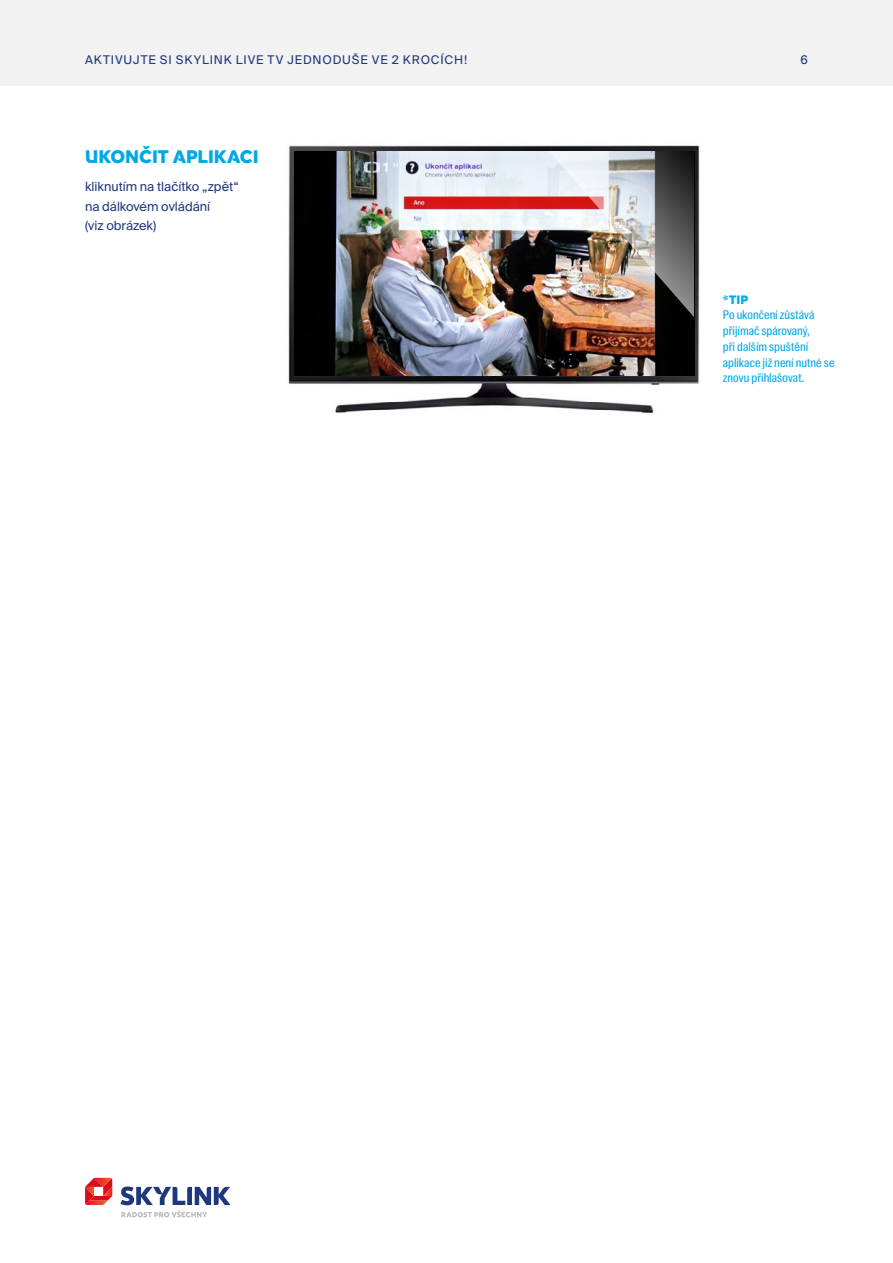
<style>
.page{position:relative;width:893px;height:1263px;background:#fff}
.page>*{position:absolute;margin:0;border:0;box-sizing:border-box;transform-origin:0 0}
.t1{font:18px "M7 Sans";letter-spacing:-.01em;color:#00a8e7}
.t2{font:12.75px/19.5px "Suisse Intl";color:#1f377d}
.t3{font:12px/15.8px "Suisse Intl Cond";letter-spacing:.005em;color:#00a8e7}
.t4{font:12px "Suisse Intl";letter-spacing:.07em;color:#1f377d}
.t5{font:12px "M7 Sans";color:#00a8e7}
</style>
<div class="page">
<div style="left:0;top:0;width:893px;height:85px;background:#f2f2f2"></div>
<svg style="left:85px;top:1178px;width:27px;height:27px"></svg>
<svg style="left:121px;top:1186px;width:109px;height:31px"></svg>
<img style="left:288px;top:145px;width:412px;height:269px">
<img style="left:294px;top:151px;width:400px;height:225px">
<img style="left:549px;top:151px;width:145px;height:166px">
<p class="t4" style="left:85px;top:53px;width:384px">AKTIVUJTE SI SKYLINK LIVE TV JEDNODUŠE VE 2 KROCÍCH!</p>
<p class="t4" style="left:800px;top:53px;width:9px">6</p>
<h1 class="t1" style="left:85px;top:144px;width:175px">UKONČIT APLIKACI</h1>
<p class="t2" style="left:85px;top:177px;width:155px">kliknutím na tlačítko „zpět“ na dálkovém ovládání<br>(viz obrázek)</p>
<p class="t5" style="left:723px;top:290px;width:27px">*TIP</p>
<p class="t3" style="left:723px;top:307px;width:113px">Po ukončení zůstává přijímač spárovaný,<br>při dalším spuštění aplikace již není nutné se znovu přihlašovat.</p>
</div>
